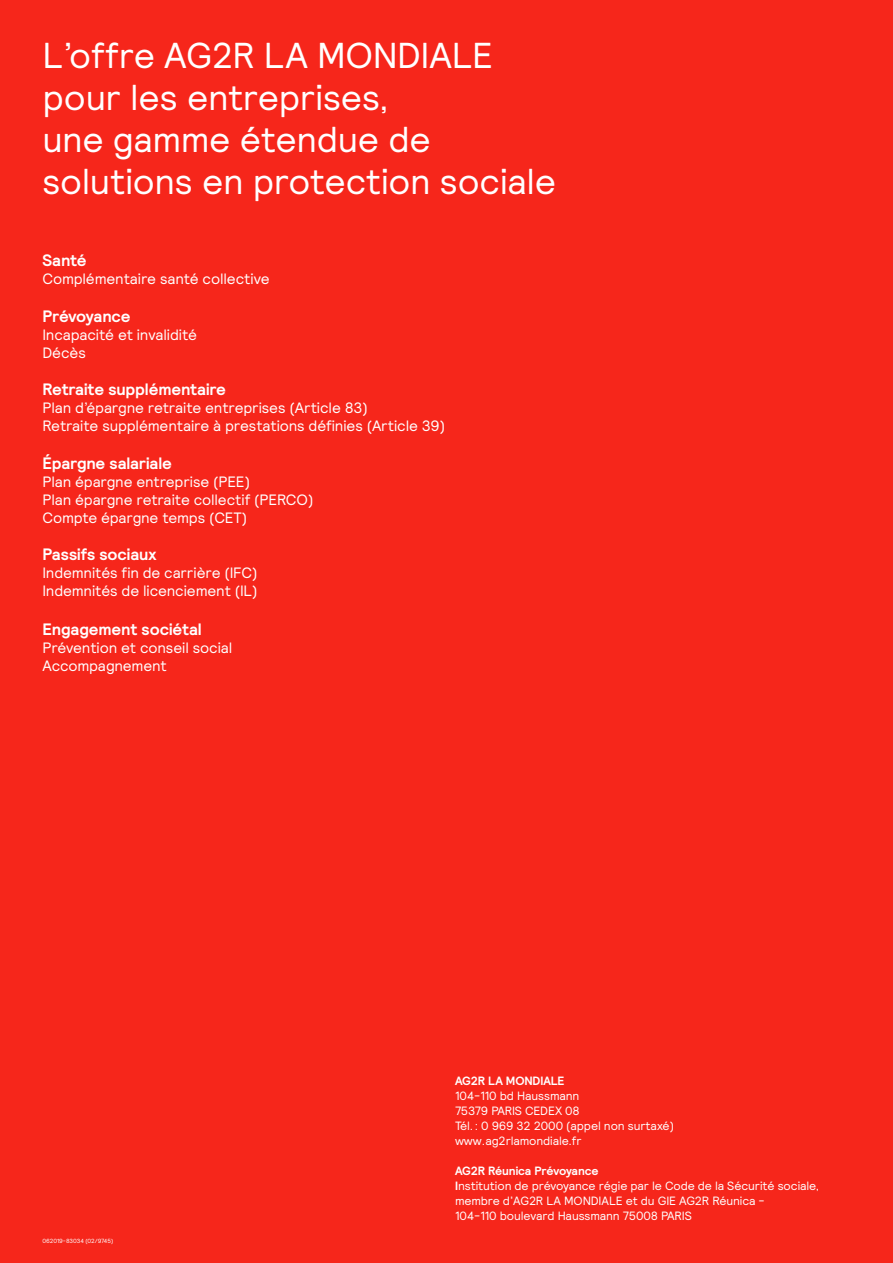
<style>
.page{position:relative;width:893px;height:1263px;background:#f6261b}
.page>*{position:absolute;margin:0;border:0;box-sizing:border-box;transform-origin:0 0}
.t1{font:36px/42px "Relative";letter-spacing:-.01em;color:#fff}
.t2{font:700 16.5px "Relative";letter-spacing:-.01em;color:#fff}
.t3{font:15px/18px "Relative";letter-spacing:-.01em;color:#fff}
.t4{font:12px/15px "Relative";letter-spacing:-.01em;color:#fff}
.t5{font:700 12px "Relative";letter-spacing:-.01em;color:#fff}
.t6{font:6px "Relative";letter-spacing:-.015em;color:#fff}
.s1{font-weight:700}
</style>
<div class="page">
<h1 class="t1" style="left:43px;top:33px;width:515px">L’offre AG2R LA MONDIALE pour les entreprises,<br>une gamme étendue de solutions en protection sociale</h1>
<p class="t2" style="left:43px;top:249px;width:46px">Santé</p>
<p class="t3" style="left:43px;top:269px;width:229px">Complémentaire santé collective</p>
<p class="t2" style="left:43px;top:305px;width:90px">Prévoyance</p>
<p class="t3" style="left:43px;top:325px;width:156px">Incapacité et invalidité<br>Décès</p>
<p class="t2" style="left:43px;top:378px;width:185px">Retraite supplémentaire</p>
<p class="t3" style="left:43px;top:398px;width:404px">Plan d’épargne retraite entreprises (Article 83)<br>Retraite supplémentaire à prestations définies (Article 39)</p>
<p class="t2" style="left:43px;top:452px;width:131px">Épargne salariale</p>
<p class="t3" style="left:43px;top:472px;width:272px">Plan épargne entreprise (PEE)<br>Plan épargne retraite collectif (PERCO)<br>Compte épargne temps (CET)</p>
<p class="t2" style="left:43px;top:543px;width:116px">Passifs sociaux</p>
<p class="t3" style="left:43px;top:563px;width:217px">Indemnités fin de carrière (IFC)<br>Indemnités de licenciement (IL)</p>
<p class="t2" style="left:43px;top:618px;width:161px">Engagement sociétal</p>
<p class="t3" style="left:43px;top:638px;width:191px">Prévention et conseil social<br>Accompagnement</p>
<p class="t6" style="left:43px;top:1237px;width:72px">062019-83034 (02/9745)</p>
<p class="t5" style="left:455px;top:1073px;width:111px">AG2R LA MONDIALE</p>
<p class="t4" style="left:455px;top:1088px;width:220px">104-110 bd Haussmann<br>75379 PARIS CEDEX 08<br>Tél.: 0 969 32 2000 (appel non surtaxé) www.ag2rlamondiale.fr</p>
<p class="t4" style="left:455px;top:1163px;width:366px"><span class="s1">AG2R Réunica Prévoyance<br>I</span>nstitution de prévoyance régie par le Code de la Sécurité sociale, membre d’AG2R LA MONDIALE et du GIE AG2R Réunica -<br>104‑110 boulevard Haussmann 75008 PARIS</p>
</div>
